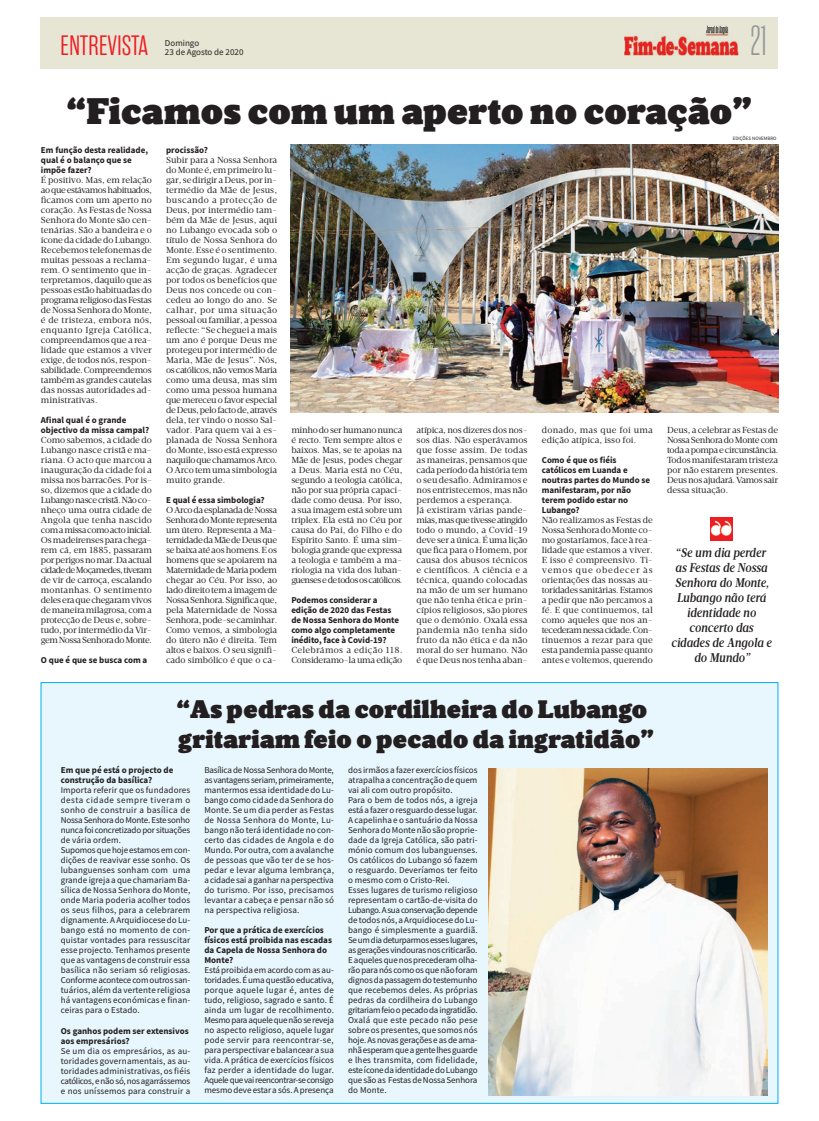
<style>
.page{position:relative;width:819px;height:1121px;background:#fff}
.page>*{position:absolute;margin:0;border:0;box-sizing:border-box;transform-origin:0 0}
.t1{font:300 42px "Rama Gothic M";color:#939598}
.t2{font:38px "Velino Poster";letter-spacing:.01em;color:#231f20}
.t3{font:300 28px "Rama Gothic E";color:#ee1d23}
.t4{font:26px/30px "Velino Poster";letter-spacing:.01em;color:#231f20}
.t5{font:italic 500 13px/15px "Velino Text";letter-spacing:-.005em;color:#231f20;text-align:center}
.t6{font:9px/10px "Velino Text";letter-spacing:-.01em;color:#231f20}
.t7{font:9px/10px "Source Sans Pro";letter-spacing:.005em;color:#231f20}
.t8{font:700 9px/10px "Source Sans Pro";letter-spacing:-.005em;color:#231f20}
.t9{font:9px/10px "Velino Text";letter-spacing:.01em;color:#231f20}
.t10{font:5px "Source Sans Pro";color:#231f20}
.s1{font-family:"Source Sans Pro";font-weight:700}
.s2{font-family:"Velino Text";font-weight:400}
.s3{font-weight:700}
</style>
<div class="page">
<div style="left:41px;top:18px;width:737px;height:51px;background:#e7e5d4"></div>
<div style="left:41px;top:683px;width:737px;height:420px;background:#e8f6fd"></div>
<img style="left:290px;top:144px;width:488px;height:269px">
<img style="left:624px;top:25px;width:114px;height:30px">
<img style="left:489px;top:768px;width:278px;height:327px">
<img style="left:710px;top:518px;width:22px;height:22px">
<p class="t3" style="left:60px;top:33px;width:89px">ENTREVISTA</p>
<p class="t1" style="left:750px;top:23px;width:18px">21</p>
<p class="t7" style="left:165px;top:39px;width:80px;line-height:9px">Domingo<br>23 de Agosto de 2020</p>
<p class="t2" style="left:67px;top:99px;width:686px">“Ficamos com um aperto no coração”</p>
<p class="t6" style="left:41px;top:146px;width:113px"><span class="s1">Em função desta realidade, qual é o balanço que se impõe fazer?<br></span>É positivo. Mas, em relação ao que estávamos habituados, ficamos com um aperto no coração. As Festas de Nossa<br>Senhora do Monte são cen&shy;tenárias. São a bandeira e o ícone da cidade do Lubango.<br>Recebemos telefonemas de muitas pessoas a reclama&shy;rem. O sentimento que in&shy;terpretamos, daquilo que as pessoas estão habituadas do programa religioso das Festas de Nossa Senhora do Monte, é de tristeza, embora nós, enquanto Igreja Católica, compreendamos que a rea&shy;lidade que estamos a viver exige, de todos nós, respon&shy;sabilidade. Compreendemos também as grandes cautelas das nossas autoridades ad&shy;ministrativas.</p>
<p class="t6" style="left:41px;top:416px;width:113px"><span class="s1">Afinal qual é o grande objectivo da missa campal?<br></span>Como sabemos, a cidade do<br>Lubango nasce cristã e ma&shy;riana. O acto que marcou a inauguração da cidade foi a missa nos barracões. Por is&shy;so, dizemos que a cidade do<br>Lubango nasce cristã. Não co&shy;nheço uma outra cidade de<br>Angola que tenha nascido com a missa como acto inicial.<br>Os madeirenses para chega&shy;rem cá, em 1885, passaram por perigos no mar. Da actual cidade de Moçamedes, tiveram de vir de carroça, escalando montanhas. O sentimento deles era que chegaram vivos de maneira milagrosa, com a protecção de Deus e, sobre&shy;tudo, por intermédio da Vir&shy;gem Nossa Senhora do Monte.</p>
<p class="t8" style="left:41px;top:656px;width:108px">O que é que se busca com a</p>
<p class="t10" style="left:733px;top:137px;width:45px">EDIÇÕES NOVEMBRO</p>
<p class="t6" style="left:166px;top:146px;width:113px"><span class="s1">procissão?<br></span>Subir para a Nossa Senhora do Monte é, em primeiro lu&shy;gar, se dirigir a Deus, por in&shy;termédio da Mãe de Jesus, buscando a protecção de<br>Deus, por intermédio tam&shy;bém da Mãe de Jesus, aqui no Lubango evocada sob o título de Nossa Senhora do<br>Monte. Esse é o sentimento.<br>Em segundo lugar, é uma acção de graças. Agradecer por todos os benefícios que<br>Deus nos concede ou con&shy;cedeu ao longo do ano. Se calhar, por uma situação pessoal ou familiar, a pessoa reflecte: “Se cheguei a mais um ano é porque Deus me protegeu por intermédio de<br>Maria, Mãe de Jesus”. Nós, os católicos, não vemos Maria como uma deusa, mas sim como uma pessoa humana que mereceu o favor especial de Deus, pelo facto de, através dela, ter vindo o nosso Sal&shy;vador. Para quem vai à es&shy;planada de Nossa Senhora do Monte, isso está expresso naquilo que chamamos Arco.<br>O Arco tem uma simbologia muito grande.</p>
<p class="t6" style="left:166px;top:496px;width:113px"><span class="s1">E qual é essa simbologia?<br></span>O Arco da esplanada de Nossa<br>Senhora do Monte representa um útero. Representa a Ma&shy;ternidade da Mãe de Deus que se baixa até aos homens. E os homens que se apoiarem na<br>Maternidade de Maria podem chegar ao Céu. Por isso, ao lado direito tem a imagem de<br>Nossa Senhora. Significa que, pela Maternidade de Nossa<br>Senhora, pode-se caminhar.<br>Como vemos, a simbologia do útero não é direita. Tem altos e baixos. O seu signifi&shy;cado simbólico é que o ca-</p>
<p class="t6" style="left:667px;top:426px;width:113px;text-align:justify">Deus, a celebrar as Festas de Nossa Senhora do Monte com toda a pompa e circunstância.<br>Todos manifestaram tristeza por não estarem presentes.<br>Deus nos ajudará. Vamos sair dessa situação.</p>
<p class="t6" style="left:416px;top:426px;width:113px">atípica, nos dizeres dos nos&shy;sos dias. Não esperávamos que fosse assim. De todas as maneiras, pensamos que cada período da história tem o seu desafio. Admiramos e nos entristecemos, mas não perdemos a esperança.<br>Já existiram várias pande&shy;mias, mas que tivesse atingido todo o mundo, a Covid-19 deve ser a única. É uma lição que fica para o Homem, por causa dos abusos técnicos e científicos. A ciência e a técnica, quando colocadas na mão de um ser humano que não tenha ética e prin&shy;cípios religiosos, são piores que o demónio. Oxalá essa pandemia não tenha sido fruto da não ética e da não moral do ser humano. Não é que Deus nos tenha aban-</p>
<p class="t9" style="left:542px;top:426px;width:112px">donado, mas que foi uma edição atípica, isso foi.</p>
<p class="t6" style="left:291px;top:426px;width:113px;text-align:justify">minho do ser humano nunca é recto. Tem sempre altos e baixos. Mas, se te apoias na Mãe de Jesus, podes chegar a Deus. Maria está no Céu, segundo a teologia católica, não por sua própria capaci&shy;dade como deusa. Por isso, a sua imagem está sobre um triplex. Ela está no Céu por causa do Pai, do Filho e do Espírito Santo. É uma sim&shy;bologia grande que expressa a teologia e também a ma&shy;riologia na vida dos luban&shy;guenses e de todos os católicos.</p>
<p class="t8" style="left:291px;top:596px;width:113px">Podemos considerar a edição de 2020 das Festas de Nossa Senhora do Monte como algo completamente inédito, face à Covid-19?<br><span class="s2">Celebrámos a edição 118.<br>Consideramo-la uma edição</span></p>
<p class="t6" style="left:542px;top:456px;width:113px"><span class="s1">Como é que os fiéis católicos em Luanda e noutras partes do Mundo se manifestaram, por não terem podido estar no<br>Lubango?<br></span>Não realizamos as Festas de<br>Nossa Senhora do Monte co&shy;mo gostaríamos, face à rea&shy;lidade que estamos a viver.<br>E isso é compreensivo. Ti&shy;vemos que obedecer às orientações das nossas au&shy;toridades sanitárias. Estamos a pedir que não percamos a fé. E que continuemos, tal como aqueles que nos an&shy;tecederam nessa cidade. Con&shy;tinuemos a rezar para que esta pandemia passe quanto antes e voltemos, querendo</p>
<p class="t5" style="left:671px;top:546px;width:102px">“Se um dia perder as Festas de Nossa<br>Senhora do Monte,<br>Lubango não terá identidade no concerto das cidades de Angola e do Mundo”</p>
<p class="t4" style="left:177px;top:696px;width:478px">“As pedras da cordilheira do Lubango gritariam feio o pecado da ingratidão”</p>
<p class="t7" style="left:61px;top:766px;width:131px"><span class="s3">Em que pé está o projecto de construção da basílica?<br></span>Importa referir que os fundadores desta cidade sempre tiveram o sonho de construir a basílica de<br>Nossa Senhora do Monte. Este sonho nunca foi concretizado por situações de vária ordem.<br>Supomos que hoje estamos em con&shy;dições de reavivar esse sonho. Os lubanguenses sonham com uma grande igreja a que chamariam Ba&shy;sílica de Nossa Senhora do Monte, onde Maria poderia acolher todos os seus filhos, para a celebrarem dignamente. A Arquidiocese do Lu&shy;bango está no momento de con&shy;quistar vontades para ressuscitar esse projecto. Tenhamos presente que as vantagens de construir essa basílica não seriam só religiosas.<br>Conforme acontece com outros san&shy;tuários, além da vertente religiosa há vantagens económicas e finan&shy;ceiras para o Estado.</p>
<p class="t7" style="left:61px;top:1026px;width:131px"><span class="s3">Os ganhos podem ser extensivos aos empresários?<br></span>Se um dia os empresários, as au&shy;toridades governamentais, as au&shy;toridades administrativas, os fiéis católicos, e não só, nos agarrássemos e nos uníssemos para construir a</p>
<p class="t7" style="left:348px;top:766px;width:131px">dos irmãos a fazer exercícios físicos atrapalha a concentração de quem vai ali com outro propósito.<br>Para o bem de todos nós, a igreja está a fazer o resguardo desse lugar.<br>A capelinha e o santuário da Nossa<br>Senhora do Monte não são proprie&shy;dade da Igreja Católica, são patri&shy;mónio comum dos lubanguenses.<br>Os católicos do Lubango só fazem o resguardo. Deveríamos ter feito o mesmo com o Cristo-Rei.<br>Esses lugares de turismo religioso representam o cartão-de-visita do<br>Lubango. A sua conservação depende de todos nós, a Arquidiocese do Lu&shy;bango é simplesmente a guardiã.<br>Se um dia deturparmos esses lugares, as gerações vindouras nos criticarão.<br>E aqueles que nos precederam olha&shy;rão para nós como os que não foram dignos da passagem do testemunho que recebemos deles. As próprias pedras da cordilheira do Lubango gritariam feio o pecado da ingratidão.<br>Oxalá que este pecado não pese sobre os presentes, que somos nós hoje. As novas gerações e as de ama&shy;nhã esperam que a gente lhes guarde e lhes transmita, com fidelidade, este ícone da identidade do Lubango que são as Festas de Nossa Senhora do Monte.</p>
<p class="t7" style="left:204px;top:766px;width:131px;text-align:justify">Basílica de Nossa Senhora do Monte, as vantagens seriam, primeiramente, mantermos essa identidade do Lu&shy;bango como cidade da Senhora do Monte. Se um dia perder as Festas de Nossa Senhora do Monte, Lu&shy;bango não terá identidade no con&shy;certo das cidades de Angola e do Mundo. Por outra, com a avalanche de pessoas que vão ter de se hos&shy;pedar e levar alguma lembrança, a cidade sai a ganhar na perspectiva do turismo. Por isso, precisamos levantar a cabeça e pensar não só na perspectiva religiosa.</p>
<p class="t7" style="left:204px;top:926px;width:131px"><span class="s3">Por que a prática de exercícios físicos está proibida nas escadas da Capela de Nossa Senhora do<br>Monte?<br></span>Está proibida em acordo com as au&shy;toridades. É uma questão educativa, porque aquele lugar é, antes de tudo, religioso, sagrado e santo. É ainda um lugar de recolhimento.<br>Mesmo para aquele que não se reveja no aspecto religioso, aquele lugar pode servir para reencontrar-se, para perspectivar e balancear a sua vida. A prática de exercícios físicos faz perder a identidade do lugar.<br>Aquele que vai reencontrar-se consigo mesmo deve estar a sós. A presença</p>
</div>
